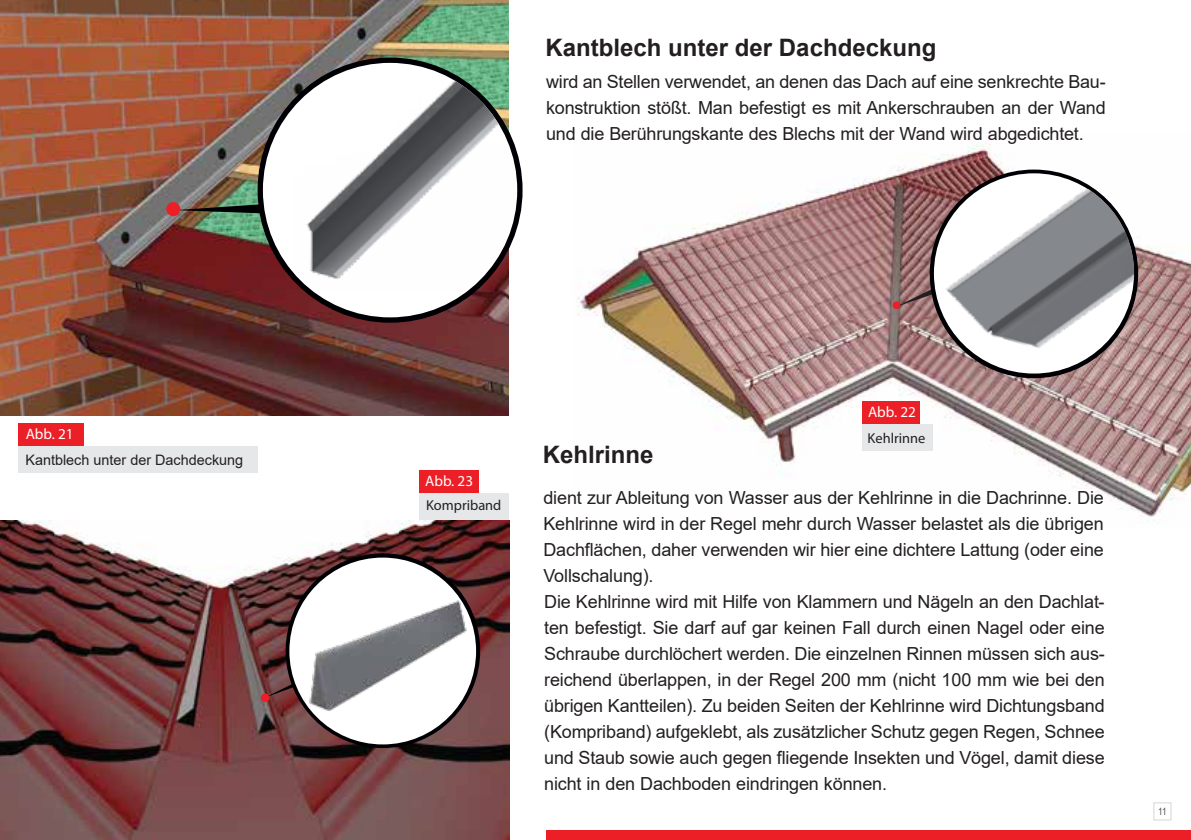
<style>
.page{position:relative;width:1191px;height:840px;background:#fff}
.page>*{position:absolute;margin:0;border:0;box-sizing:border-box;transform-origin:0 0}
.t1{font:700 24px "Arial";color:#231f20}
.t2{font:18px/26px "Arial";letter-spacing:-.01em;color:#231f20;text-align:justify}
.t3{font:15.2px "Myriad Pro";color:#fff}
.t4{font:14.4px "Arial";color:#231f20}
.t5{font:14.4px "Myriad Pro";color:#231f20}
.t6{font:10px "Arial Narrow";color:#4f5050}
</style>
<div class="page">
<img style="left:577px;top:143px;width:614px;height:378px">
<svg style="left:895px;top:282px;width:39px;height:25px"></svg>
<svg style="left:929px;top:169px;width:209px;height:209px"></svg>
<img style="left:937px;top:173px;width:197px;height:196px">
<div style="left:892px;top:301px;width:8px;height:8px;background:#ec1f26;border-radius:50%"></div>
<img style="left:508px;top:0;width:249px;height:210px">
<div style="left:547px;top:829px;width:644px;height:10px;background:#ec1f26"></div>
<img style="left:0;top:0;width:508px;height:415px">
<svg style="left:175px;top:192px;width:85px;height:27px"></svg>
<svg style="left:257px;top:57px;width:265px;height:265px;fill:#000004"></svg>
<div style="left:263px;top:63px;width:254px;height:254px;background:#fff;border-radius:50%"></div>
<img style="left:291px;top:63px;width:226px;height:228px">
<div style="left:166px;top:202px;width:14px;height:14px;background:#ec1f26;border-radius:50%"></div>
<img style="left:0;top:519px;width:509px;height:320px">
<svg style="left:264px;top:639px;width:34px;height:58px"></svg>
<svg style="left:286px;top:553px;width:194px;height:194px;fill:#000004"></svg>
<div style="left:289px;top:557px;width:187px;height:187px;background:#fff;border-radius:50%"></div>
<img style="left:304px;top:597px;width:177px;height:120px">
<div style="left:18px;top:423px;width:65px;height:23px;background:#ec1f26"></div>
<div style="left:18px;top:446px;width:239px;height:26px;background:#e6e7e8"></div>
<div style="left:862px;top:401px;width:58px;height:23px;background:#ec1f26"></div>
<div style="left:862px;top:424px;width:71px;height:26px;background:#e6e7e8"></div>
<div style="left:419px;top:470px;width:60px;height:23px;background:#ec1f26"></div>
<div style="left:419px;top:493px;width:90px;height:26px;background:#e6e7e8"></div>
<div style="left:261px;top:693px;width:8px;height:8px;background:#ec1f26;border-radius:50%"></div>
<div style="left:1153px;top:802px;width:18px;height:17px;background:#fff;border:1px solid #d6d6d6"></div>
<p class="t3" style="left:26px;top:424px;width:49px">Abb. 21</p>
<p class="t4" style="left:25px;top:449px;width:219px">Kantblech unter der Dachdeckung</p>
<h1 class="t1" style="left:545px;top:31px;width:392px">Kantblech unter der Dachdeckung</h1>
<p class="t2" style="left:546px;top:68px;width:561px">wird an Stellen verwendet, an denen das Dach auf eine senkrechte Bau&shy;konstruktion stößt. Man befestigt es mit Ankerschrauben an der Wand und die Berührungskante des Blechs mit der Wand wird abgedichtet.</p>
<p class="t3" style="left:425px;top:471px;width:49px">Abb. 23</p>
<p class="t5" style="left:426px;top:496px;width:77px">Kompriband</p>
<p class="t3" style="left:868px;top:402px;width:49px">Abb. 22</p>
<p class="t5" style="left:867px;top:429px;width:59px">Kehlrinne</p>
<h1 class="t1" style="left:543px;top:437px;width:112px">Kehlrinne</h1>
<p class="t2" style="left:543px;top:484px;width:563px;text-align:left">dient zur Ableitung von Wasser aus der Kehlrinne in die Dachrinne. Die Kehlrinne wird in der Regel mehr durch Wasser belastet als die übrigen Dachflächen, daher verwenden wir hier eine dichtere Lattung (oder eine Vollschalung).<br>Die Kehlrinne wird mit Hilfe von Klammern und Nägeln an den Dachlat&shy;ten befestigt. Sie darf auf gar keinen Fall durch einen Nagel oder eine Schraube durchlöchert werden. Die einzelnen Rinnen müssen sich aus&shy;reichend überlappen, in der Regel 200 mm (nicht 100 mm wie bei den übrigen Kantteilen). Zu beiden Seiten der Kehlrinne wird Dichtungsband (Kompriband) aufgeklebt, als zusätzlicher Schutz gegen Regen, Schnee und Staub sowie auch gegen fliegende Insekten und Vögel, damit diese nicht in den Dachboden eindringen können.</p>
<p class="t6" style="left:1158px;top:803px;width:10px">11</p>
</div>
